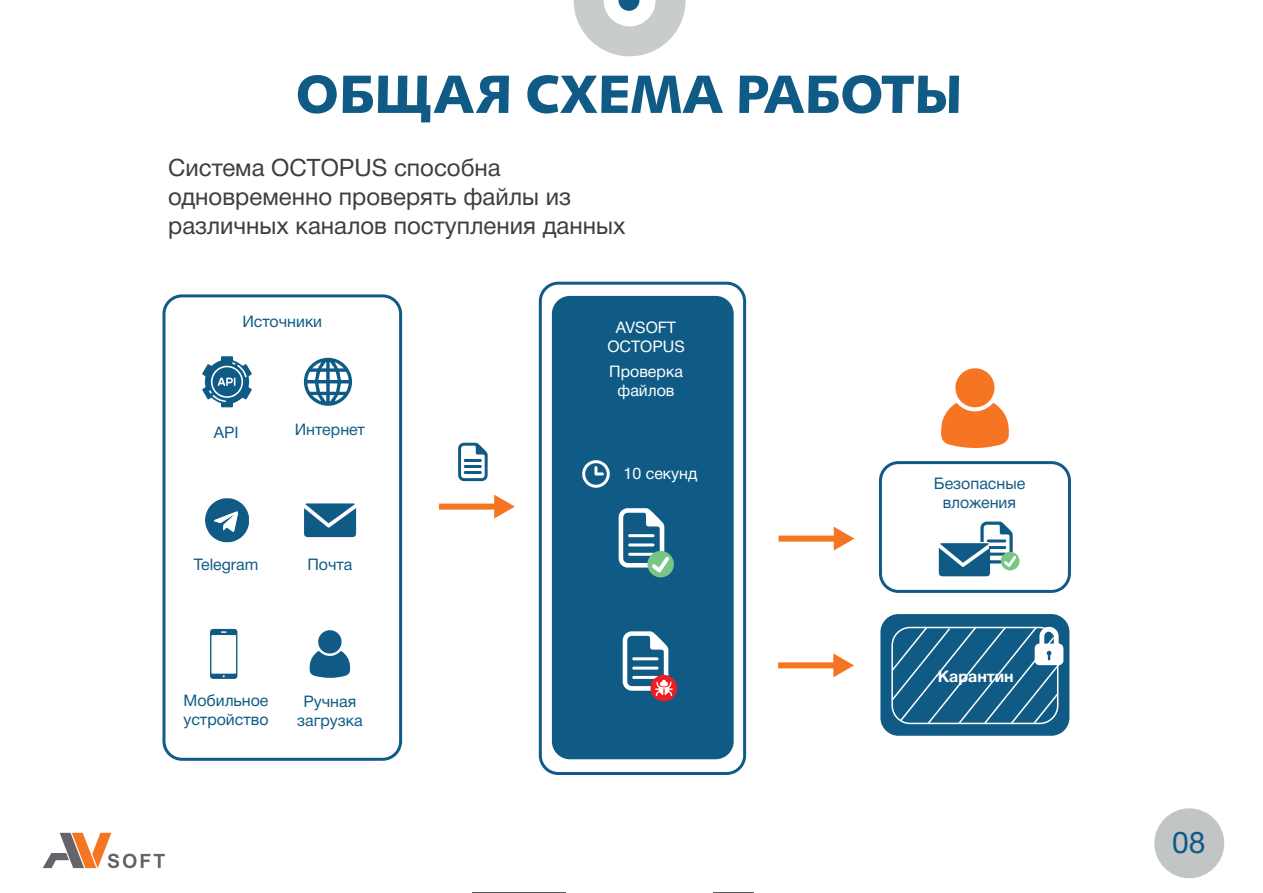
<style>
.page{position:relative;width:1263px;height:893px;background:#fff}
.page>*{position:absolute;margin:0;border:0;box-sizing:border-box;transform-origin:0 0}
.t1{font:54px "Humanist 531 C Black BT";color:#105b86}
.t2{font:30px "Helvetica Neue Cyr";color:#105b86}
.t3{font:24px/28.8px "Helvetica Neue Cyr";color:#3e3e3f}
.t4{font:16.05px/19.2px "Helvetica Neue Cyr";color:#105b86;text-align:center}
.t5{font:16.05px/19.2px "Helvetica Neue Cyr";color:#fff;text-align:center}
.t6{font:700 16.05px "Helvetica Neue Cyr";color:#fff}
</style>
<div class="page">
<div style="left:162px;top:294px;width:240px;height:467px;border:3px solid #105b86;border-radius:18px"></div>
<div style="left:552px;top:296px;width:182px;height:463px;background:#105b86;border-radius:18px"></div>
<svg style="left:941px;top:368px;width:68px;height:80px"></svg>
<div style="left:439px;top:504px;width:59px;height:6px;background:#f57523"></div>
<svg style="left:494px;top:495px;width:21px;height:24px"></svg>
<div style="left:778px;top:536px;width:59px;height:6px;background:#f57523"></div>
<svg style="left:834px;top:527px;width:20px;height:24px"></svg>
<div style="left:778px;top:662px;width:59px;height:6px;background:#f57523"></div>
<svg style="left:833px;top:653px;width:21px;height:24px"></svg>
<svg style="left:458px;top:443px;width:30px;height:38px"></svg>
<svg style="left:582px;top:460px;width:28px;height:28px"></svg>
<div style="left:539px;top:282px;width:207px;height:493px;border:3px solid #105b86;border-radius:18px"></div>
<div style="left:879px;top:461px;width:192px;height:132px;border:3px solid #105b86;border-radius:18px"></div>
<div style="left:1001px;top:552px;width:18px;height:18px;background:#78c586;border-radius:50%"></div>
<svg style="left:939px;top:522px;width:77px;height:54px"></svg>
<div style="left:647px;top:551px;width:27px;height:26px;background:#78c586;border-radius:50%"></div>
<svg style="left:619px;top:508px;width:50px;height:65px"></svg>
<div style="left:650px;top:675px;width:27px;height:26px;background:#ee1d23;border-radius:50%"></div>
<svg style="left:623px;top:631px;width:50px;height:65px"></svg>
<svg style="left:210px;top:629px;width:27px;height:50px"></svg>
<svg style="left:205px;top:498px;width:44px;height:44px"></svg>
<svg style="left:310px;top:651px;width:40px;height:27px"></svg>
<div style="left:318px;top:630px;width:24px;height:24px;background:#105b86;border-radius:50%"></div>
<svg style="left:304px;top:503px;width:52px;height:34px;background:#347498"></svg>
<svg style="left:304px;top:358px;width:48px;height:48px"></svg>
<svg style="left:202px;top:356px;width:50px;height:51px"></svg>
<div style="left:1154px;top:808px;width:70px;height:70px;background:#c2c5c6;border-radius:50%"></div>
<svg style="left:43px;top:833px;width:122px;height:35px"></svg>
<svg style="left:574px;top:0;width:111px;height:56px"></svg>
<hr style="left:472px;top:892px;width:282px;height:1px;background:#575a5b">
<div style="left:566px;top:851px;width:147px;height:42px;background:#fff"></div>
<div style="left:880px;top:614px;width:189px;height:122px;background:#105b86;border-radius:18px"></div>
<svg style="left:891px;top:626px;width:172px;height:99px"></svg>
<h1 class="t1" style="left:295px;top:62px;width:669px">ОБЩАЯ СХЕМА РАБОТЫ</h1>
<h3 class="t3" style="left:168px;top:153px;width:459px">Система OCTOPUS способна одновременно проверять файлы из различных каналов поступления данных</h3>
<p class="t4" style="left:242px;top:311px;width:81px">Источники</p>
<p class="t4" style="left:214px;top:423px;width:26px">АРI</p>
<p class="t4" style="left:295px;top:420px;width:72px">Интернет</p>
<p class="t4" style="left:194px;top:555px;width:66px">Telegram</p>
<p class="t4" style="left:307px;top:555px;width:46px">Почта</p>
<p class="t4" style="left:184px;top:690px;width:87px;text-align:left">Мобильное устройство</p>
<p class="t4" style="left:297px;top:692px;width:67px">Ручная загрузка</p>
<p class="t5" style="left:607px;top:318px;width:79px">AVSOFT<br>OCTOPUS</p>
<p class="t5" style="left:609px;top:362px;width:75px">Проверка файлов</p>
<p class="t5" style="left:623px;top:464px;width:75px">10 секунд</p>
<p class="t4" style="left:934px;top:473px;width:93px">Безопасные вложения</p>
<p class="t6" style="left:938px;top:667px;width:78px">Карантин</p>
<h2 class="t2" style="left:1172px;top:826px;width:35px">08</h2>
</div>
